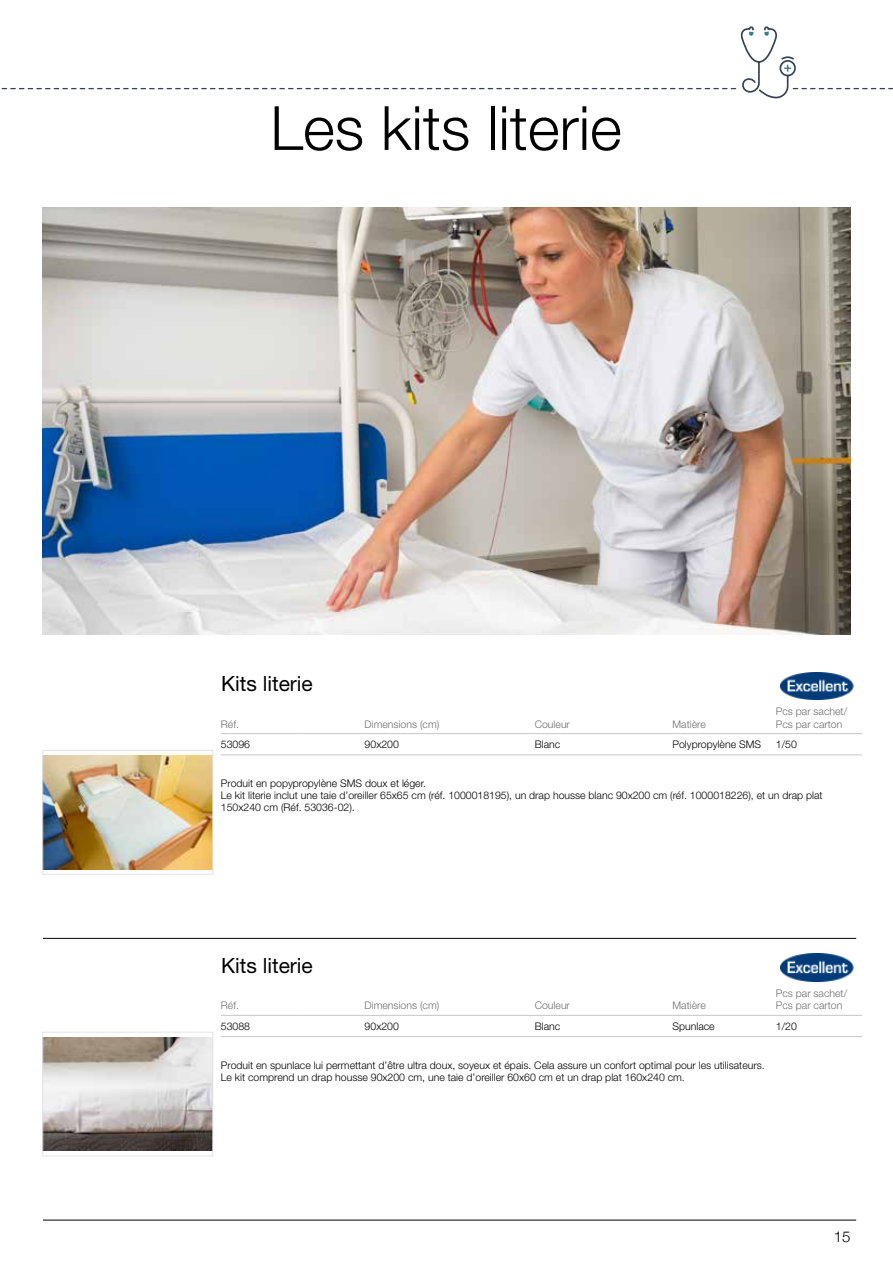
<style>
.page{position:relative;width:893px;height:1263px;background:#fff}
.page>*{position:absolute;margin:0;border:0;box-sizing:border-box;transform-origin:0 0}
.t1{font:300 61.05px "Helvetica Neue LT Pro";color:#000}
.t2{font:21px "Helvetica Neue LT Pro";color:#000}
.t3{font:300 15px "Helvetica Neue";color:#000}
.t4{font:300 10.5px/12px "Helvetica Neue LT Pro";color:#000}
.t5{font:300 10.5px/12.6px "Helvetica Neue LT Pro";color:#706f6f}
</style>
<div class="page">
<svg style="left:1px;top:26px;width:892px;height:73px"></svg>
<img style="left:780px;top:672px;width:74px;height:28px">
<img style="left:45px;top:755px;width:166px;height:114px">
<div style="left:43px;top:750px;width:170px;height:124px;border:1px solid #e3e3e3"></div>
<hr style="left:43px;top:938px;width:813px;height:1px;background:#000">
<hr style="left:221px;top:733px;width:81px;height:1px;background:#c6c6c6">
<hr style="left:302px;top:733px;width:63px;height:1px;background:#c6c6c6">
<hr style="left:365px;top:733px;width:170px;height:1px;background:#c6c6c6">
<hr style="left:535px;top:733px;width:137px;height:1px;background:#c6c6c6">
<hr style="left:672px;top:733px;width:104px;height:1px;background:#c6c6c6">
<hr style="left:776px;top:733px;width:86px;height:1px;background:#c6c6c6">
<hr style="left:221px;top:755px;width:81px;height:1px;background:#c6c6c6">
<hr style="left:302px;top:755px;width:63px;height:1px;background:#c6c6c6">
<hr style="left:365px;top:755px;width:170px;height:1px;background:#c6c6c6">
<hr style="left:535px;top:755px;width:137px;height:1px;background:#c6c6c6">
<hr style="left:672px;top:755px;width:104px;height:1px;background:#c6c6c6">
<hr style="left:776px;top:755px;width:86px;height:1px;background:#c6c6c6">
<img style="left:780px;top:954px;width:74px;height:27px">
<img style="left:45px;top:1037px;width:166px;height:114px">
<div style="left:43px;top:1032px;width:170px;height:124px;border:1px solid #e3e3e3"></div>
<hr style="left:43px;top:1220px;width:813px;height:1px;background:#000">
<hr style="left:221px;top:1015px;width:81px;height:1px;background:#c6c6c6">
<hr style="left:302px;top:1015px;width:63px;height:1px;background:#c6c6c6">
<hr style="left:365px;top:1015px;width:170px;height:1px;background:#c6c6c6">
<hr style="left:535px;top:1015px;width:137px;height:1px;background:#c6c6c6">
<hr style="left:672px;top:1015px;width:104px;height:1px;background:#c6c6c6">
<hr style="left:776px;top:1015px;width:86px;height:1px;background:#c6c6c6">
<hr style="left:221px;top:1036px;width:81px;height:1px;background:#c6c6c6">
<hr style="left:302px;top:1036px;width:63px;height:1px;background:#c6c6c6">
<hr style="left:365px;top:1036px;width:170px;height:1px;background:#c6c6c6">
<hr style="left:535px;top:1036px;width:137px;height:1px;background:#c6c6c6">
<hr style="left:672px;top:1036px;width:104px;height:1px;background:#c6c6c6">
<hr style="left:776px;top:1036px;width:86px;height:1px;background:#c6c6c6">
<img style="left:43px;top:207px;width:807px;height:428px">
<h1 class="t1" style="left:270px;top:91px;width:353px">Les kits literie</h1>
<h2 class="t2" style="left:221px;top:671px;width:93px">Kits literie</h2>
<p class="t5" style="left:221px;top:717px;width:20px">Réf.</p>
<p class="t5" style="left:365px;top:717px;width:76px">Dimensions (cm)</p>
<p class="t5" style="left:535px;top:717px;width:37px">Couleur</p>
<p class="t5" style="left:672px;top:717px;width:35px">Matière</p>
<p class="t5" style="left:776px;top:705px;width:73px">Pcs par sachet/<br>Pcs par carton</p>
<p class="t4" style="left:221px;top:738px;width:31px">53096</p>
<p class="t4" style="left:365px;top:738px;width:36px">90x200</p>
<p class="t4" style="left:535px;top:738px;width:27px">Blanc</p>
<p class="t4" style="left:672px;top:738px;width:90px">Polypropylène SMS</p>
<p class="t4" style="left:776px;top:738px;width:23px">1/50</p>
<p class="t4" style="left:221px;top:777px;width:603px">Produit en popypropylène SMS doux et léger.<br>Le kit literie inclut une taie d’oreiller 65x65 cm (réf. 1000018195), un drap housse blanc 90x200 cm (réf. 1000018226), et un drap plat<br>150x240 cm (Réf. 53036-02).</p>
<h2 class="t2" style="left:221px;top:953px;width:93px">Kits literie</h2>
<p class="t5" style="left:221px;top:999px;width:20px">Réf.</p>
<p class="t5" style="left:365px;top:999px;width:76px">Dimensions (cm)</p>
<p class="t5" style="left:535px;top:999px;width:37px">Couleur</p>
<p class="t5" style="left:672px;top:999px;width:35px">Matière</p>
<p class="t5" style="left:776px;top:986px;width:73px">Pcs par sachet/<br>Pcs par carton</p>
<p class="t4" style="left:221px;top:1020px;width:31px">53088</p>
<p class="t4" style="left:365px;top:1020px;width:36px">90x200</p>
<p class="t4" style="left:535px;top:1020px;width:27px">Blanc</p>
<p class="t4" style="left:672px;top:1020px;width:44px">Spunlace</p>
<p class="t4" style="left:776px;top:1020px;width:23px">1/20</p>
<p class="t4" style="left:221px;top:1059px;width:545px">Produit en spunlace lui permettant d’être ultra doux, soyeux et épais. Cela assure un confort optimal pour les utilisateurs.<br>Le kit comprend un drap housse 90x200 cm, une taie d’oreiller 60x60 cm et un drap plat 160x240 cm.</p>
<h3 class="t3" style="left:834px;top:1225px;width:18px">15</h3>
</div>
